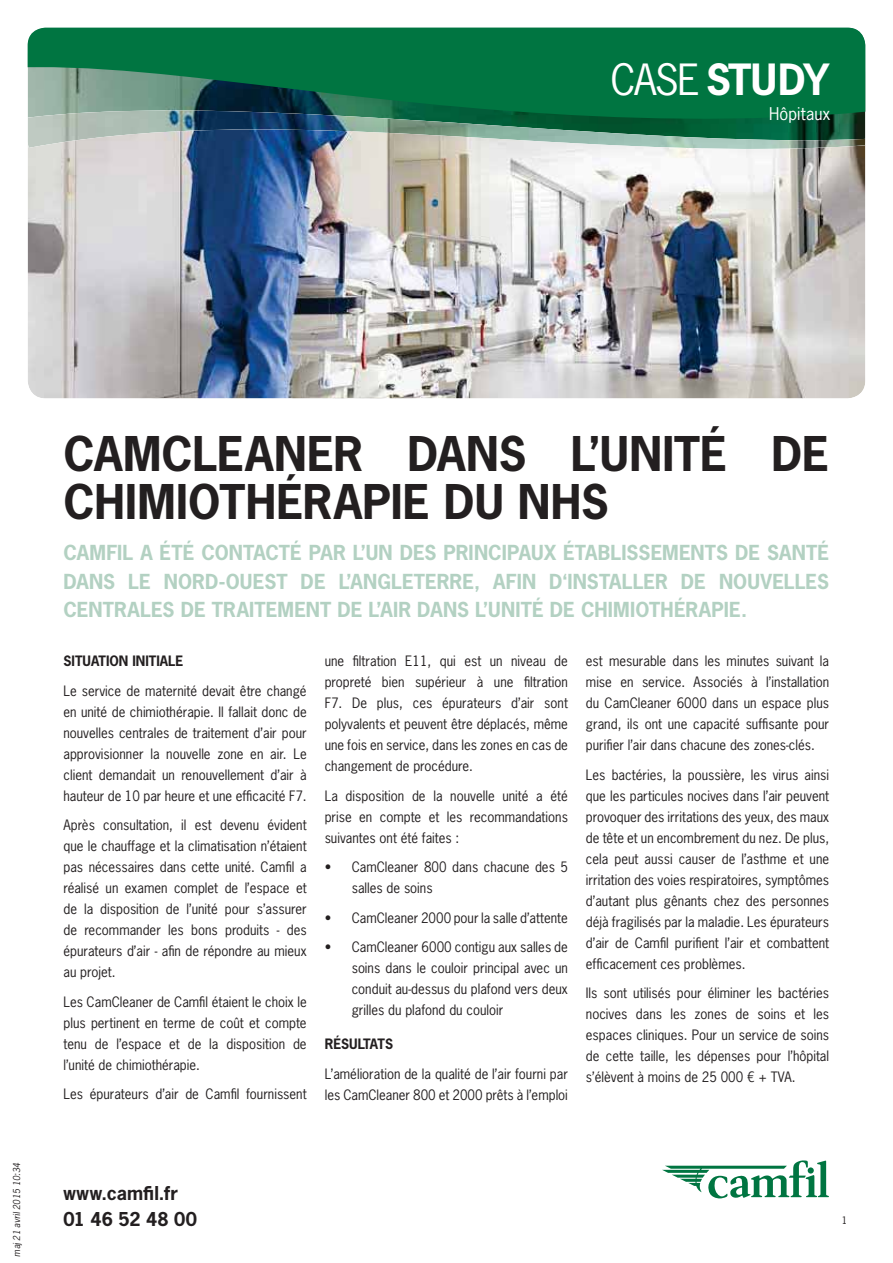
<style>
.page{position:relative;width:893px;height:1263px;background:#fff}
.page>*{position:absolute;margin:0;border:0;box-sizing:border-box;transform-origin:0 0}
.t1{font:700 45px/48px "News Gothic Std";color:#231f20}
.t2{font:700 40.5px "News Gothic Std";letter-spacing:-.045em;color:#fff}
.t3{font:700 19.5px/28.5px "News Gothic Std";letter-spacing:.01em;color:#b3d1c2;text-align:justify}
.t4{font:700 18px/25.8px "News Gothic Std";letter-spacing:.01em;color:#231f20}
.t5{font:16.5px "News Gothic Std";letter-spacing:.01em;color:#fff}
.t6{font:13.5px/21px "News Gothic Std";color:#231f20;text-align:justify}
.t7{font:700 13.5px "News Gothic Std";color:#231f20}
.t8{font:9.75px "News Gothic Std";color:#231f20}
.t9{font:italic 9px "News Gothic Std";color:#231f20}
.s1{font-weight:400}
</style>
<div class="page">
<img style="left:28px;top:149px;width:837px;height:249px">
<img style="left:28px;top:148px;width:837px;height:1px">
<svg style="left:28px;top:28px;width:837px;height:120px;background:#257b59"></svg>
<svg style="left:662px;top:1160px;width:167px;height:38px"></svg>
<h2 class="t2" style="left:610px;top:58px;width:221px"><span class="s1">CASE</span> STUDY</h2>
<p class="t5" style="left:769px;top:107px;width:63px">Hôpitaux</p>
<p class="t9" style="left:12px;top:1256px;width:95px;rotate:-90deg">maj 21 avril 2015 10:34</p>
<h1 class="t1" style="left:63px;top:431px;width:767px">CAMCLEANER DANS L’UNITÉ DE<br>CHIMIOTHÉRAPIE DU NHS</h1>
<h3 class="t3" style="left:63px;top:539px;width:767px">CAMFIL A ÉTÉ CONTACTÉ PAR L’UN DES PRINCIPAUX ÉTABLISSEMENTS DE SANTÉ DANS LE NORD-OUEST DE L’ANGLETERRE, AFIN D‘INSTALLER DE NOUVELLES CENTRALES DE TRAITEMENT DE L’AIR DANS L’UNITÉ DE CHIMIOTHÉRAPIE.</h3>
<p class="t7" style="left:63px;top:653px;width:121px">SITUATION INITIALE</p>
<p class="t6" style="left:63px;top:681px;width:245px">Le service de maternité devait être changé en unité de chimiothérapie. Il fallait donc de nouvelles centrales de traitement d’air pour approvisionner la nouvelle zone en air. Le client demandait un renouvellement d’air à hauteur de 10 par heure et une efficacité F7.</p>
<p class="t6" style="left:63px;top:815px;width:245px">Après consultation, il est devenu évident que le chauffage et la climatisation n’étaient pas nécessaires dans cette unité. Camfil a réalisé un examen complet de l’espace et de la disposition de l’unité pour s’assurer de recommander les bons produits - des épurateurs d’air - afin de répondre au mieux au projet.</p>
<p class="t6" style="left:63px;top:992px;width:245px">Les CamCleaner de Camfil étaient le choix le plus pertinent en terme de coût et compte tenu de l’espace et de la disposition de l’unité de chimiothérapie.</p>
<p class="t6" style="left:63px;top:1085px;width:245px">Les épurateurs d’air de Camfil fournissent</p>
<p class="t6" style="left:325px;top:652px;width:245px">une filtration E11, qui est un niveau de propreté bien supérieur à une filtration F7. De plus, ces épurateurs d’air sont polyvalents et peuvent être déplacés, même une fois en service, dans les zones en cas de changement de procédure.</p>
<p class="t6" style="left:325px;top:786px;width:245px">La disposition de la nouvelle unité a été prise en compte et les recommandations suivantes ont été faites :</p>
<p class="t6" style="left:352px;top:858px;width:218px;text-indent:-27px">• CamCleaner 800 dans chacune des 5 salles de soins</p>
<p class="t6" style="left:325px;top:908px;width:245px">• CamCleaner 2000 pour la salle d’attente</p>
<p class="t6" style="left:352px;top:938px;width:218px;text-indent:-27px">• CamCleaner 6000 contigu aux salles de soins dans le couloir principal avec un conduit au-dessus du plafond vers deux grilles du plafond du couloir</p>
<p class="t7" style="left:325px;top:1036px;width:70px">RÉSULTATS</p>
<p class="t6" style="left:325px;top:1064px;width:245px">L’amélioration de la qualité de l’air fourni par les CamCleaner 800 et 2000 prêts à l’emploi</p>
<p class="t6" style="left:586px;top:652px;width:245px">est mesurable dans les minutes suivant la mise en service. Associés à l’installation du CamCleaner 6000 dans un espace plus grand, ils ont une capacité suffisante pour purifier l’air dans chacune des zones-clés.</p>
<p class="t6" style="left:586px;top:765px;width:245px">Les bactéries, la poussière, les virus ainsi que les particules nocives dans l’air peuvent provoquer des irritations des yeux, des maux de tête et un encombrement du nez. De plus, cela peut aussi causer de l’asthme et une irritation des voies respiratoires, symptômes d’autant plus gênants chez des personnes déjà fragilisés par la maladie. Les épurateurs d’air de Camfil purifient l’air et combattent efficacement ces problèmes.</p>
<p class="t6" style="left:586px;top:984px;width:245px">Ils sont utilisés pour éliminer les bactéries nocives dans les zones de soins et les espaces cliniques. Pour un service de soins de cette taille, les dépenses pour l’hôpital s’élèvent à moins de 25 000 € + TVA.</p>
<h3 class="t4" style="left:63px;top:1181px;width:135px">www.camfil.fr<br>01 46 52 48 00</h3>
<p class="t8" style="left:842px;top:1216px;width:7px">1</p>
</div>
